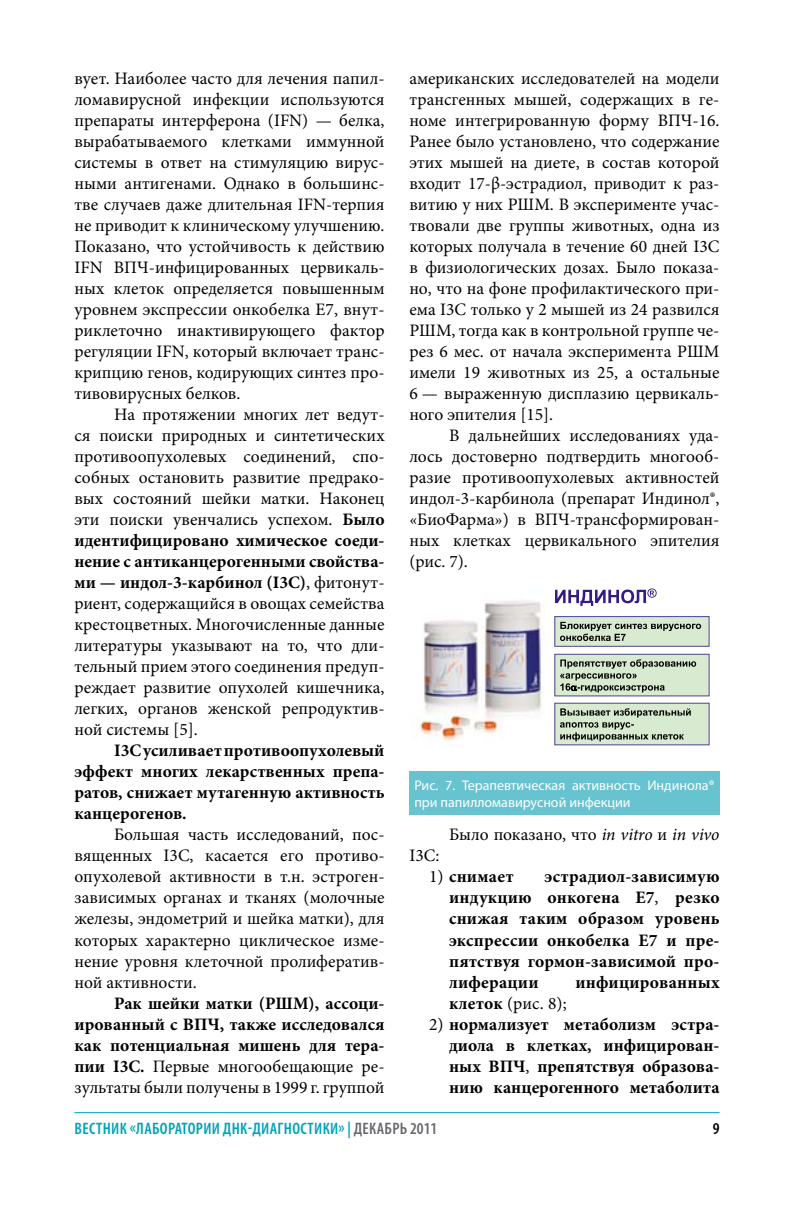
<style>
.page{position:relative;width:794px;height:1216px;background:#fff}
.page>*{position:absolute;margin:0;border:0;box-sizing:border-box;transform-origin:0 0}
.t1{font:17.5px/21px "Minion Pro";color:#000;text-align:justify}
.t2{font:700 17.5px/21px "Minion Pro";letter-spacing:.005em;color:#000;text-align:justify}
.t3{font:600 condensed 16.62px "Myriad Pro";letter-spacing:.02em;color:#00a2b9}
.t4{font:14px/16.8px "Myriad Pro";color:#fff}
.s1{font-weight:700}
.s2{font-weight:400}
.s3{font-style:italic}
.s4{color:#68676c}
</style>
<div class="page">
<hr style="left:74px;top:1112px;width:645px;height:1px;background:#00a2b9">
<img style="left:418px;top:600px;width:138px;height:146px">
<div style="left:555px;top:654px;width:154px;height:42px;background:#d8eacf"></div>
<div style="left:554px;top:653px;width:155px;height:43px;border:1px solid #4c4599"></div>
<svg style="left:560px;top:659px;width:136px;height:33px"></svg>
<div style="left:555px;top:616px;width:154px;height:30px;background:#d8eacf"></div>
<div style="left:554px;top:616px;width:155px;height:30px;border:1px solid #4c4599"></div>
<svg style="left:560px;top:622px;width:141px;height:19px"></svg>
<div style="left:555px;top:703px;width:154px;height:41px;background:#d8eacf"></div>
<div style="left:554px;top:702px;width:155px;height:43px;border:1px solid #4c4599"></div>
<svg style="left:560px;top:708px;width:131px;height:33px"></svg>
<svg style="left:555px;top:588px;width:101px;height:18px"></svg>
<div style="left:409px;top:771px;width:310px;height:44px;background:#67c3d0"></div>
<p class="t1" style="left:74px;top:68px;width:312px">вует. Наиболее часто для лечения папил&shy;ломавирусной инфекции используются препараты интерферона (IFN) — белка, вырабатываемого клетками иммунной системы в ответ на стимуляцию вирус&shy;ными антигенами. Однако в большинс&shy;тве случаев даже длительная IFN-терпия не приводит к клиническому улучшению.<br>Показано, что устойчивость к действию IFN ВПЧ-инфицированных цервикаль&shy;ных клеток определяется повышенным уровнем экспрессии онкобелка Е7, внут&shy;риклеточно инактивирующего фактор регуляции IFN, который включает транс&shy;крипцию генов, кодирующих синтез про&shy;тивовирусных белков.</p>
<p class="t1" style="left:74px;top:404px;width:312px;text-indent:40px">На протяжении многих лет ведут&shy;ся поиски природных и синтетических противоопухолевых соединений, спо&shy;собных остановить развитие предрако&shy;вых состояний шейки матки. Наконец эти поиски увенчались успехом. <span class="s1">Было идентифицировано химическое соеди&shy;нение с антиканцерогенными свойства&shy;ми — индол-3-карбинол (I3C)</span>, фитонут&shy;риент, содержащийся в овощах семейства крестоцветных. Многочисленные данные литературы указывают на то, что дли&shy;тельный прием этого соединения предуп&shy;реждает развитие опухолей кишечника, легких, органов женской репродуктив&shy;ной системы [5].</p>
<p class="t2" style="left:74px;top:740px;width:312px;text-indent:40px">I3C усиливает противоопухолевый эффект многих лекарственных препа&shy;ратов, снижает мутагенную активность канцерогенов.</p>
<p class="t1" style="left:74px;top:824px;width:312px;text-indent:40px">Большая часть исследований, пос&shy;вященных I3C, касается его противо&shy;опухолевой активности в т.н. эстроген&shy;зависимых органах и тканях (молочные железы, эндометрий и шейка матки), для которых характерно циклическое изме&shy;нение уровня клеточной пролифератив&shy;ной активности.</p>
<p class="t2" style="left:74px;top:992px;width:312px;text-indent:40px">Рак шейки матки (РШМ), ассоци&shy;ированный с ВПЧ, также исследовался как потенциальная мишень для тера&shy;пии I3C. <span class="s2">Первые многообещающие ре&shy;зультаты были получены в 1999 г. группой</span></p>
<p class="t1" style="left:409px;top:68px;width:312px">американских исследователей на модели трансгенных мышей, содержащих в ге&shy;номе интегрированную форму ВПЧ-16.<br>Ранее было установлено, что содержание этих мышей на диете, в состав которой входит 17-β-эстрадиол, приводит к раз&shy;витию у них РШМ. В эксперименте учас&shy;твовали две группы животных, одна из которых получала в течение 60 дней I3C в физиологических дозах. Было показа&shy;но, что на фоне профилактического при&shy;ема I3C только у 2 мышей из 24 развился РШМ, тогда как в контрольной группе че&shy;рез 6 мес. от начала эксперимента РШМ имели 19 животных из 25, а остальные 6 — выраженную дисплазию цервикаль&shy;ного эпителия [15].</p>
<p class="t1" style="left:409px;top:425px;width:312px;text-indent:40px">В дальнейших исследованиях уда&shy;лось достоверно подтвердить многооб&shy;разие противоопухолевых активностей индол-3-карбинола (препарат Индинол®, «БиоФарма») в ВПЧ-трансформирован&shy;ных клетках цервикального эпителия (рис. 7).</p>
<p class="t4" style="left:414px;top:777px;width:302px">Рис. 7. Терапевтическая активность Индинола® при папилломавирусной инфекции</p>
<p class="t1" style="left:449px;top:824px;width:272px">Было показано, что <span class="s3">in vitro</span> и <span class="s3">in vivo</span></p>
<p class="t1" style="left:409px;top:845px;width:31px">I3C:</p>
<p class="t2" style="left:429px;top:866px;width:86px"><span class="s2">1)</span> снимает</p>
<p class="t2" style="left:449px;top:866px;width:272px;text-indent:95px">эстрадиол-зависимую индукцию онкогена Е7<span class="s2">,</span> резко снижая таким образом уровень экспрессии онкобелка Е7 и пре&shy;пятствуя гормон-зависимой про&shy;лиферации</p>
<p class="t2" style="left:575px;top:971px;width:145px">инфицированных</p>
<p class="t1" style="left:449px;top:992px;width:119px"><span class="s1">клеток</span> (рис. 8);</p>
<p class="t2" style="left:449px;top:1013px;width:272px;text-indent:-20px"><span class="s2">2)</span> нормализует метаболизм эстра&shy;диола в клетках, инфицирован&shy;ных ВПЧ<span class="s2">,</span> препятствуя образова&shy;нию канцерогенного метаболита</p>
<p class="t3" style="left:75px;top:1117px;width:364px">вестник «Лаборатории днк-диагностики» | <span class="s4">декабрь 2011</span></p>
</div>
